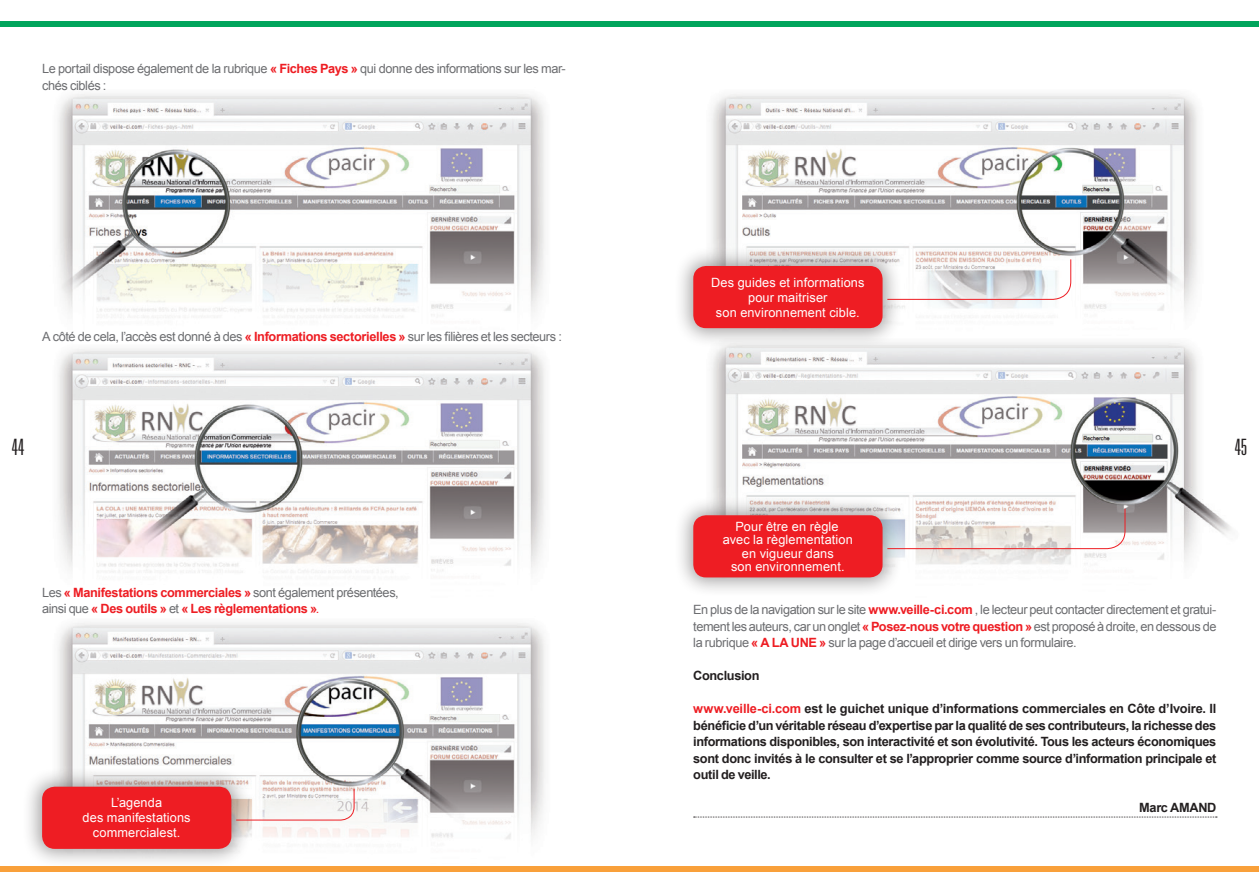
<style>
.page{position:relative;width:1259px;height:893px;background:#fff}
.page>*{position:absolute;margin:0;border:0;box-sizing:border-box;transform-origin:0 0}
.t1{font:300 ultra-condensed 22.5px "Univers";color:#231f20}
.t2{font:12.75px/16.5px "Arial";letter-spacing:-.035em;color:#6c6d70}
.t3{font:700 12.75px/16.5px "Arial";letter-spacing:-.025em;color:#231f20;text-align:justify}
.t4{font:12.75px/15px "Arial";letter-spacing:.01em;color:#fff;text-align:center}
.t5{font:700 12.75px/16.5px "Arial";letter-spacing:-.025em;color:#ee1d23}
.s1{font-weight:700;color:#ee1d23}
.s2{font-weight:400;color:#6c6d70}
.s3{font-weight:400}
.s4{color:#ee1d23}
</style>
<div class="page">
<img style="left:711px;top:94px;width:487px;height:217px">
<img style="left:711px;top:343px;width:520px;height:222px">
<div style="left:0;top:21px;width:1259px;height:6px;background:#00a55c"></div>
<img style="left:58px;top:94px;width:487px;height:224px">
<img style="left:58px;top:349px;width:487px;height:224px">
<img style="left:58px;top:622px;width:487px;height:217px">
<div style="left:0;top:866px;width:1259px;height:6px;background:#f9a03a"></div>
<div style="left:22px;top:767px;width:230px;height:102px;background:#231f20;opacity:.4"></div>
<div style="left:42px;top:787px;width:189px;height:62px;background:#ee1d23;border-radius:13px"></div>
<svg style="left:235px;top:788px;width:120px;height:33px"></svg>
<div style="left:673px;top:246px;width:230px;height:102px;background:#231f20;opacity:.4"></div>
<div style="left:693px;top:266px;width:189px;height:62px;background:#ee1d23;border-radius:13px"></div>
<div style="left:673px;top:495px;width:230px;height:102px;background:#231f20;opacity:.4"></div>
<div style="left:693px;top:515px;width:189px;height:62px;background:#ee1d23;border-radius:13px"></div>
<svg style="left:886px;top:259px;width:185px;height:41px"></svg>
<svg style="left:886px;top:508px;width:239px;height:41px"></svg>
<svg style="left:693px;top:817px;width:524px;height:1px"></svg>
<p class="t2" style="left:42px;top:60px;width:525px">Le portail dispose également de la rubrique <span class="s1">« Fiches Pays »</span> qui donne des informations sur les mar&shy;chés ciblés :</p>
<p class="t2" style="left:42px;top:329px;width:521px">A côté de cela, l’accès est donné à des <span class="s1">« Informations sectorielles »</span> sur les filières et les secteurs :</p>
<h1 class="t1" style="left:12px;top:436px;width:14px">44</h1>
<p class="t5" style="left:42px;top:585px;width:358px"><span class="s2">Les</span> « Manifestations commerciales » <span class="s2">sont également présentées, ainsi que</span> « Des outils » <span class="s2">et</span> « Les règlementations »<span class="s3">.</span></p>
<p class="t4" style="left:83px;top:796px;width:110px">L’agenda<br>des manifestations commercialest.</p>
<p class="t4" style="left:711px;top:275px;width:155px">Des guides et informations pour maitriser<br>son environnement cible.</p>
<h1 class="t1" style="left:1234px;top:436px;width:14px">45</h1>
<p class="t4" style="left:723px;top:520px;width:131px;line-height:13.5px">Pour être en règle avec la règlementation en vigueur dans<br>son environnement.</p>
<p class="t2" style="left:693px;top:602px;width:525px;text-align:justify">En plus de la navigation sur le site <span class="s1">www.veille-ci.com</span> , le lecteur peut contacter directement et gratui&shy;tement les auteurs, car un onglet <span class="s1">« Posez-nous votre question »</span> est proposé à droite, en dessous de la rubrique <span class="s1">« A LA UNE »</span> sur la page d’accueil et dirige vers un formulaire.</p>
<p class="t3" style="left:693px;top:668px;width:68px">Conclusion</p>
<p class="t3" style="left:693px;top:701px;width:525px"><span class="s4">www.veille-ci.com</span> est le guichet unique d’informations commerciales en Côte d’Ivoire. Il bénéficie d’un véritable réseau d’expertise par la qualité de ses contributeurs, la richesse des informations disponibles, son interactivité et son évolutivité. Tous les acteurs économiques sont donc invités à le consulter et se l’approprier comme source d’information principale et outil de veille.</p>
<p class="t3" style="left:1139px;top:800px;width:79px">Marc AMAND</p>
</div>
